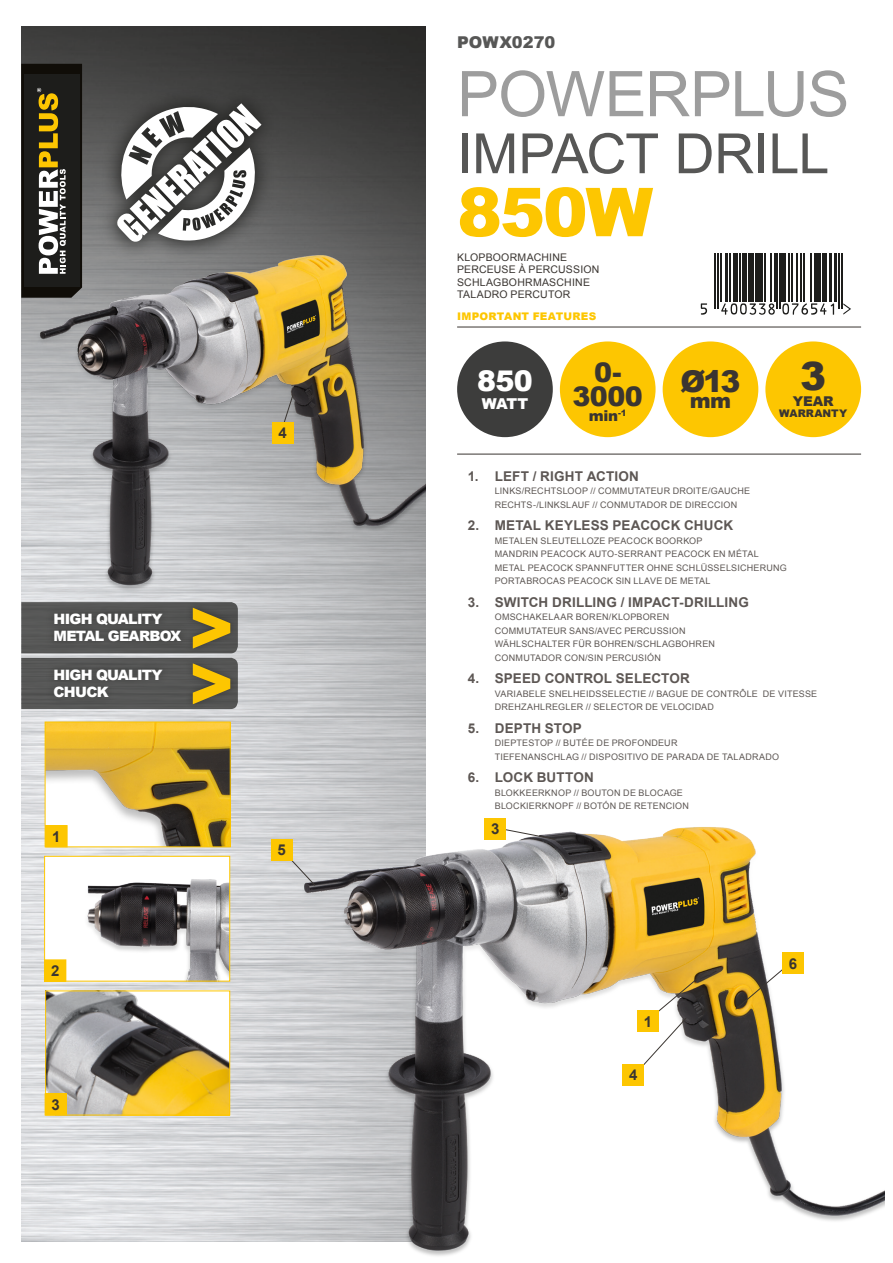
<style>
.page{position:relative;width:893px;height:1263px;background:#fff}
.page>*{position:absolute;margin:0;border:0;box-sizing:border-box;transform-origin:0 0}
.t1{font:900 67.5px "Arial";color:#fdc601}
.t2{font:63px "Arial";letter-spacing:-.02em;color:#9d9d9d}
.t3{font:55.5px "Arial";letter-spacing:-.015em;color:#575756}
.t4{font:900 39px "Arial";color:#3a3531}
.t5{font:900 30px "Arial";color:#3a3531}
.t6{font:900 28.5px "Arial";color:#fff}
.t7{font:900 27px/23.7px "Arial";color:#3a3531;text-align:center}
.t8{font:900 21px "Arial";color:#3a3531}
.t9{font:900 16.35px "Arial";letter-spacing:.005em;color:#575756}
.t10{font:700 15px "Arial";color:#3a3531}
.t11{font:900 15px "Arial";color:#3a3531}
.t12{font:900 15px "Arial";color:#fff}
.t13{font:900 14.25px/17.1px "Arial";letter-spacing:-.05em;color:#fff}
.t14{font:700 13.5px "Arial";letter-spacing:.01em;color:#5d5754}
.t15{font:900 13.5px "Arial";color:#3a3531}
.t16{font:10.5px/12.6px "Arial";letter-spacing:.02em;color:#3a3531}
.t17{font:900 10.5px "Arial";letter-spacing:.025em;color:#fdc601}
.t18{font:900 10.5px "Arial";color:#3a3531}
.t19{font:9px/13.5px "Arial";letter-spacing:.025em;color:#5d5754}
</style>
<div class="page">
<img style="left:21px;top:27px;width:404px;height:1215px">
<hr style="left:457px;top:454px;width:404px;height:1px;background:#3a3531">
<img style="left:46px;top:858px;width:174px;height:121px">
<div style="left:44px;top:856px;width:186px;height:125px;border:1px solid #fdc601"></div>
<div style="left:45px;top:960px;width:21px;height:21px;background:#fdc601"></div>
<div style="left:44px;top:959px;width:22px;height:22px;border:1px solid #fdc601"></div>
<img style="left:47px;top:724px;width:182px;height:121px">
<div style="left:45px;top:722px;width:186px;height:125px;border:1px solid #fdc601"></div>
<div style="left:46px;top:825px;width:21px;height:22px;background:#fdc601"></div>
<div style="left:45px;top:825px;width:22px;height:22px;border:1px solid #fdc601"></div>
<img style="left:47px;top:992px;width:173px;height:121px">
<div style="left:45px;top:990px;width:185px;height:125px;border:1px solid #fdc601"></div>
<div style="left:45px;top:1094px;width:21px;height:21px;background:#fdc601"></div>
<div style="left:45px;top:1093px;width:22px;height:22px;border:1px solid #fdc601"></div>
<div style="left:765px;top:341px;width:96px;height:96px;background:#fdc601;border-radius:50%"></div>
<hr style="left:457px;top:327px;width:404px;height:1px;background:#3a3531">
<svg style="left:700px;top:253px;width:143px;height:62px"></svg>
<hr style="left:715px;top:253px;width:1px;height:56px;background:#1d1d1b">
<hr style="left:717px;top:253px;width:2px;height:56px;background:#1d1d1b">
<hr style="left:720px;top:253px;width:1px;height:48px;background:#1d1d1b">
<hr style="left:725px;top:253px;width:3px;height:48px;background:#1d1d1b">
<hr style="left:729px;top:253px;width:2px;height:48px;background:#1d1d1b">
<hr style="left:733px;top:253px;width:4px;height:48px;background:#1d1d1b">
<hr style="left:739px;top:253px;width:1px;height:48px;background:#1d1d1b">
<hr style="left:743px;top:253px;width:4px;height:48px;background:#1d1d1b">
<div style="left:748px;top:253px;width:6px;height:48px;background:#1d1d1b"></div>
<hr style="left:755px;top:253px;width:1px;height:48px;background:#1d1d1b">
<div style="left:758px;top:253px;width:5px;height:48px;background:#1d1d1b"></div>
<hr style="left:764px;top:253px;width:2px;height:48px;background:#1d1d1b">
<hr style="left:770px;top:253px;width:1px;height:48px;background:#1d1d1b">
<hr style="left:774px;top:253px;width:1px;height:48px;background:#1d1d1b">
<hr style="left:776px;top:253px;width:2px;height:56px;background:#1d1d1b">
<hr style="left:779px;top:253px;width:1px;height:56px;background:#1d1d1b">
<hr style="left:782px;top:253px;width:4px;height:48px;background:#1d1d1b">
<hr style="left:789px;top:253px;width:1px;height:48px;background:#1d1d1b">
<hr style="left:791px;top:253px;width:1px;height:48px;background:#1d1d1b">
<hr style="left:797px;top:253px;width:1px;height:48px;background:#1d1d1b">
<hr style="left:801px;top:253px;width:1px;height:48px;background:#1d1d1b">
<hr style="left:803px;top:253px;width:2px;height:48px;background:#1d1d1b">
<hr style="left:810px;top:253px;width:1px;height:48px;background:#1d1d1b">
<hr style="left:814px;top:253px;width:4px;height:48px;background:#1d1d1b">
<hr style="left:819px;top:253px;width:2px;height:48px;background:#1d1d1b">
<hr style="left:822px;top:253px;width:4px;height:48px;background:#1d1d1b">
<hr style="left:829px;top:253px;width:3px;height:48px;background:#1d1d1b">
<hr style="left:834px;top:253px;width:3px;height:48px;background:#1d1d1b">
<hr style="left:838px;top:253px;width:2px;height:56px;background:#1d1d1b">
<hr style="left:841px;top:253px;width:1px;height:56px;background:#1d1d1b">
<svg style="left:701px;top:303px;width:6px;height:12px"></svg>
<svg style="left:721px;top:303px;width:54px;height:12px"></svg>
<svg style="left:782px;top:303px;width:52px;height:12px"></svg>
<svg style="left:843px;top:303px;width:8px;height:12px"></svg>
<div style="left:457px;top:341px;width:96px;height:96px;background:#3d3d3c;border-radius:50%"></div>
<div style="left:663px;top:341px;width:95px;height:96px;background:#fdc601;border-radius:50%"></div>
<div style="left:560px;top:341px;width:96px;height:96px;background:#fdc601;border-radius:50%"></div>
<img style="left:220px;top:783px;width:664px;height:473px">
<img style="left:21px;top:223px;width:404px;height:371px">
<svg style="left:281px;top:394px;width:13px;height:36px"></svg>
<div style="left:272px;top:422px;width:21px;height:21px;background:#fdc601"></div>
<svg style="left:281px;top:849px;width:35px;height:37px"></svg>
<div style="left:271px;top:839px;width:21px;height:21px;background:#fdc601"></div>
<svg style="left:735px;top:966px;width:51px;height:44px"></svg>
<div style="left:782px;top:953px;width:22px;height:21px;background:#fdc601"></div>
<svg style="left:637px;top:971px;width:69px;height:101px"></svg>
<div style="left:623px;top:1064px;width:21px;height:21px;background:#fdc601"></div>
<svg style="left:98px;top:85px;width:182px;height:176px;background:#5c5c5b"></svg>
<svg style="left:117px;top:103px;width:144px;height:139px"></svg>
<svg style="left:21px;top:64px;width:61px;height:234px;background:#413d30"></svg>
<svg style="left:500px;top:828px;width:56px;height:12px"></svg>
<div style="left:485px;top:818px;width:21px;height:21px;background:#fdc601"></div>
<div style="left:185px;top:656px;width:53px;height:55px;background:#cacbcd"></div>
<svg style="left:21px;top:602px;width:217px;height:107px;background:#565656"></svg>
<h3 class="t13" style="left:54px;top:610px;width:129px">HIGH QUALITY<br>METAL GEARBOX</h3>
<h3 class="t13" style="left:54px;top:666px;width:111px">HIGH QUALITY<br>CHUCK</h3>
<h3 class="t10" style="left:52px;top:826px;width:10px">1</h3>
<h3 class="t10" style="left:51px;top:961px;width:10px">2</h3>
<h3 class="t10" style="left:52px;top:1094px;width:10px">3</h3>
<h3 class="t10" style="left:278px;top:423px;width:10px">4</h3>
<h3 class="t10" style="left:277px;top:840px;width:10px">5</h3>
<h3 class="t9" style="left:457px;top:31px;width:100px">POWX0270</h3>
<h2 class="t2" style="left:457px;top:53px;width:394px">POWERPLUS</h2>
<h3 class="t3" style="left:457px;top:117px;width:374px">IMPACT DRILL</h3>
<h1 class="t1" style="left:457px;top:163px;width:197px">850W</h1>
<p class="t16" style="left:457px;top:251px;width:144px">KLOPBOORMACHINE<br>PERCEUSE À PERCUSSION<br>SCHLAGBOHRMASCHINE<br>TALADRO PERCUTOR</p>
<p class="t17" style="left:457px;top:309px;width:141px">IMPORTANT FEATURES</p>
<h3 class="t6" style="left:477px;top:360px;width:57px">850</h3>
<h3 class="t12" style="left:482px;top:392px;width:48px">WATT</h3>
<h3 class="t7" style="left:572px;top:360px;width:72px">0-<br>3000</h3>
<h3 class="t11" style="left:589px;top:404px;width:40px">min<sup>-1</sup></h3>
<h3 class="t5" style="left:680px;top:359px;width:62px">Ø13</h3>
<h3 class="t8" style="left:690px;top:386px;width:43px">mm</h3>
<h3 class="t4" style="left:800px;top:348px;width:28px">3</h3>
<h3 class="t15" style="left:793px;top:391px;width:43px">YEAR</h3>
<p class="t18" style="left:779px;top:405px;width:69px">WARRANTY</p>
<h3 class="t14" style="left:468px;top:467px;width:173px">1. LEFT / RIGHT ACTION</h3>
<p class="t19" style="left:495px;top:484px;width:257px">LINKS/RECHTSLOOP // COMMUTATEUR DROITE/GAUCHE<br>RECHTS-/LINKSLAUF // CONMUTADOR DE DIRECCION</p>
<h3 class="t14" style="left:468px;top:516px;width:267px">2. METAL KEYLESS PEACOCK CHUCK</h3>
<p class="t19" style="left:495px;top:534px;width:294px">METALEN SLEUTELLOZE PEACOCK BOORKOP<br>MANDRIN PEACOCK AUTO-SERRANT PEACOCK EN MÉTAL METAL PEACOCK SPANNFUTTER OHNE SCHLÜSSELSICHERUNG PORTABROCAS PEACOCK SIN LLAVE DE METAL</p>
<h3 class="t14" style="left:468px;top:593px;width:283px">3. SWITCH DRILLING / IMPACT-DRILLING</h3>
<p class="t19" style="left:495px;top:610px;width:222px">OMSCHAKELAAR BOREN/KLOPBOREN COMMUTATEUR SANS/AVEC PERCUSSION WÄHLSCHALTER FÜR BOHREN/SCHLAGBOHREN CONMUTADOR CON/SIN PERCUSIÓN</p>
<h3 class="t14" style="left:468px;top:669px;width:224px">4. SPEED CONTROL SELECTOR</h3>
<p class="t19" style="left:495px;top:687px;width:324px">VARIABELE SNELHEIDSSELECTIE // BAGUE DE CONTRÔLE DE VITESSE<br>DREHZAHLREGLER // SELECTOR DE VELOCIDAD</p>
<h3 class="t14" style="left:468px;top:719px;width:116px">5. DEPTH STOP</h3>
<p class="t19" style="left:495px;top:736px;width:286px">DIEPTESTOP // BUTÉE DE PROFONDEUR<br>TIEFENANSCHLAG // DISPOSITIVO DE PARADA DE TALADRADO</p>
<h3 class="t14" style="left:468px;top:768px;width:128px">6. LOCK BUTTON</h3>
<p class="t19" style="left:495px;top:786px;width:196px">BLOKKEERKNOP // BOUTON DE BLOCAGE<br>BLOCKIERKNOPF // BOTÓN DE RETENCION</p>
<h3 class="t10" style="left:491px;top:819px;width:10px">3</h3>
<h3 class="t10" style="left:644px;top:1011px;width:10px">1</h3>
<h3 class="t10" style="left:629px;top:1065px;width:10px">4</h3>
<h3 class="t10" style="left:789px;top:953px;width:10px">6</h3>
</div>
